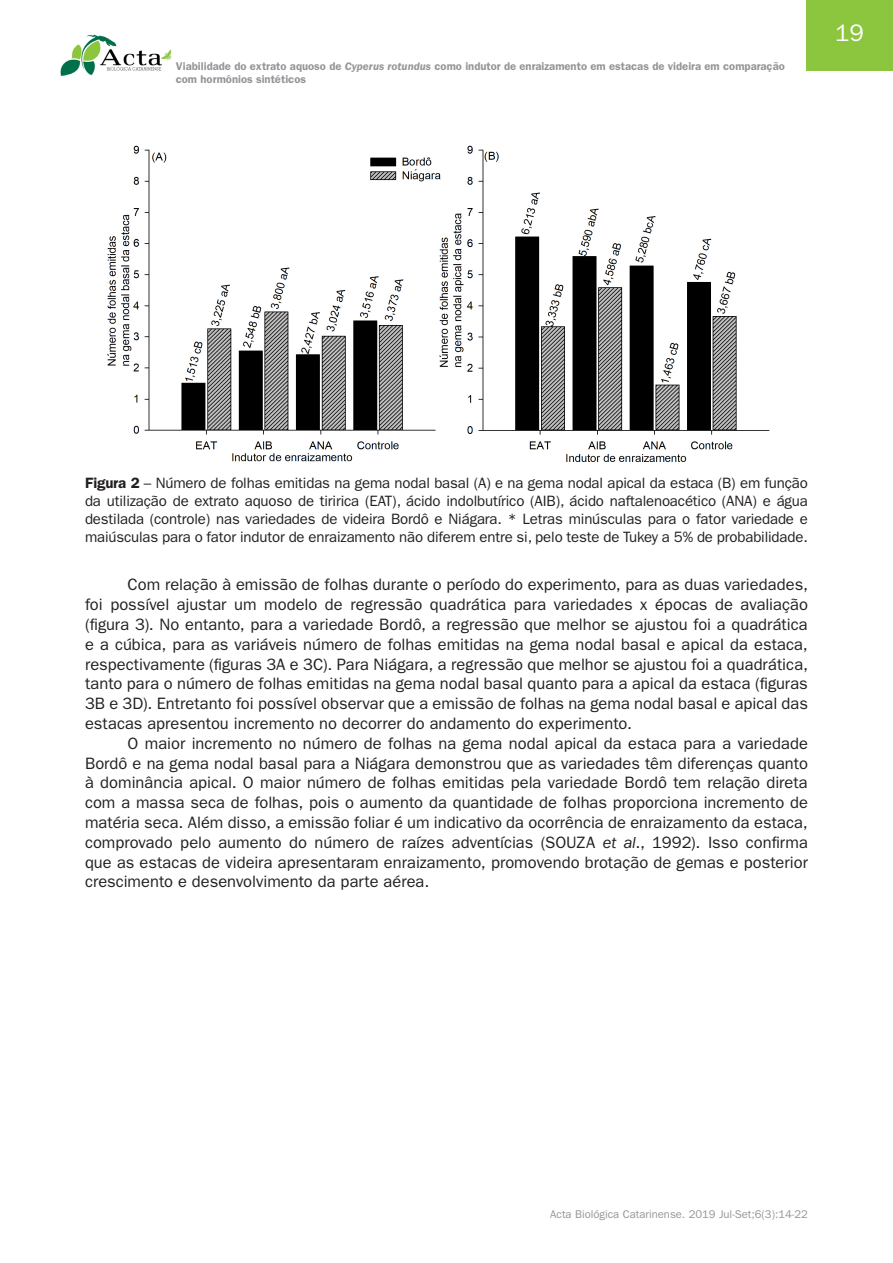
<style>
.page{position:relative;width:893px;height:1263px;background:#fff}
.page>*{position:absolute;margin:0;border:0;box-sizing:border-box;transform-origin:0 0}
.t1{font:24px "ITC Franklin Gothic Std";color:#fff}
.ACTA_texto{font:16.5px/19.8px "ITC Franklin Gothic Std";color:#231f20;text-align:justify}
.ACTA_tabelas_e_figur{font:15px/18px "ITC Franklin Gothic Std";letter-spacing:-.01em;color:#231f20;text-align:justify}
.t2{font:600 11.25px/13.5px "ITC Franklin Gothic Std";color:#939598}
.t3{font:11.25px "ITC Franklin Gothic Std";color:#939598}
.t4{font:700 9px "Times";color:#231f20}
.s1{font-style:italic}
.s2{font-weight:600}
</style>
<div class="page">
<img style="left:60px;top:34px;width:112px;height:42px">
<div style="left:806px;top:0;width:87px;height:71px;background:#8cc63e"></div>
<img style="left:107px;top:145px;width:663px;height:317px">
<p class="t2" style="left:176px;top:59px;width:611px">Viabilidade do extrato aquoso de <span class="s1">Cyperus rotundus</span> como indutor de enraizamento em estacas de videira em comparação com hormônios sintéticos</p>
<p class="t4" style="left:422px;top:169px;width:5px;rotate:90deg">`</p>
<h1 class="t1" style="left:835px;top:19px;width:30px">19</h1>
<p class="ACTA_tabelas_e_figur" style="left:85px;top:474px;width:724px"><span class="s2">Figura 2</span> – Número de folhas emitidas na gema nodal basal (A) e na gema nodal apical da estaca (B) em função da utilização de extrato aquoso de tiririca (EAT), ácido indolbutírico (AIB), ácido naftalenoacético (ANA) e água destilada (controle) nas variedades de videira Bordô e Niágara. * Letras minúsculas para o fator variedade e maiúsculas para o fator indutor de enraizamento não diferem entre si, pelo teste de Tukey a 5% de probabilidade.</p>
<p class="ACTA_texto" style="left:85px;top:575px;width:724px;text-indent:43px">Com relação à emissão de folhas durante o período do experimento, para as duas variedades, foi possível ajustar um modelo de regressão quadrática para variedades x épocas de avaliação (figura 3). No entanto, para a variedade Bordô, a regressão que melhor se ajustou foi a quadrática e a cúbica, para as variáveis número de folhas emitidas na gema nodal basal e apical da estaca, respectivamente (figuras 3A e 3C). Para Niágara, a regressão que melhor se ajustou foi a quadrática, tanto para o número de folhas emitidas na gema nodal basal quanto para a apical da estaca (figuras 3B e 3D). Entretanto foi possível observar que a emissão de folhas na gema nodal basal e apical das estacas apresentou incremento no decorrer do andamento do experimento.</p>
<p class="ACTA_texto" style="left:85px;top:733px;width:724px;text-indent:43px">O maior incremento no número de folhas na gema nodal apical da estaca para a variedade Bordô e na gema nodal basal para a Niágara demonstrou que as variedades têm diferenças quanto à dominância apical. O maior número de folhas emitidas pela variedade Bordô tem relação direta com a massa seca de folhas, pois o aumento da quantidade de folhas proporciona incremento de matéria seca. Além disso, a emissão foliar é um indicativo da ocorrência de enraizamento da estaca, comprovado pelo aumento do número de raízes adventícias (SOUZA <span class="s1">et al</span>., 1992). Isso confirma que as estacas de videira apresentaram enraizamento, promovendo brotação de gemas e posterior crescimento e desenvolvimento da parte aérea.</p>
<p class="t3" style="left:550px;top:1207px;width:259px">Acta Biológica Catarinense. 2019 Jul-Set;6(3):14-22</p>
</div>
